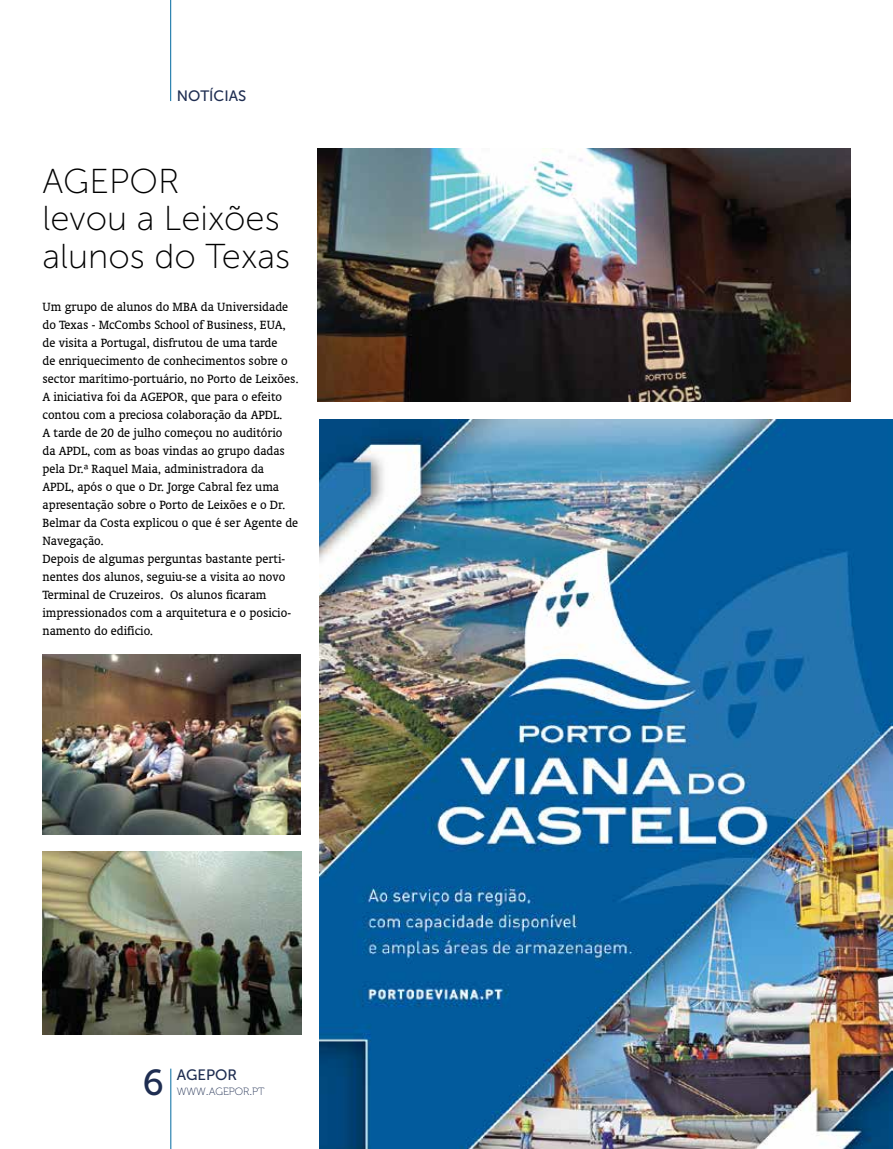
<style>
.page{position:relative;width:893px;height:1149px;background:#fff}
.page>*{position:absolute;margin:0;border:0;box-sizing:border-box;transform-origin:0 0}
.t1{font:36px "Museo Sans 500";color:#1e2d51}
.t2{font:34.5px/37.5px "Museo Sans 100";color:#000}
.t3{font:15px "Museo Sans 500";color:#1e2d51}
.t4{font:13.5px/18px "Oranda BT";color:#000}
.t5{font:10.5px "Museo 100";color:#1e2d51}
.s1{font-size:15px}
</style>
<div class="page">
<hr style="left:170px;top:1068px;width:1px;height:80px;background:#0069a0">
<hr style="left:170px;top:0;width:1px;height:101px;background:#0069a0">
<img style="left:319px;top:419px;width:574px;height:729px">
<img style="left:318px;top:149px;width:532px;height:252px">
<img style="left:43px;top:654px;width:258px;height:180px">
<img style="left:43px;top:851px;width:259px;height:183px">
<p class="t3" style="left:177px;top:88px;width:71px">NOTÍCIAS</p>
<h2 class="t2" style="left:43px;top:162px;width:249px">AGEPOR<br>levou a Leixões alunos do Texas</h2>
<p class="t4" style="left:43px;top:297px;width:258px">Um grupo de alunos do MBA da Universidade do Texas - McCombs School of Business, EUA, de visita a Portugal, disfrutou de uma tarde<br>de enriquecimento de conhecimentos sobre o sector marítimo-portuário, no Porto de Leixões.<br>A iniciativa foi da AGEPOR, que para o efeito contou com a preciosa colaboração da APDL.<br>A tarde de 20 de julho começou no auditório da APDL, com as boas vindas ao grupo dadas pela Dr.ª Raquel Maia, administradora da APDL, após o que o Dr. Jorge Cabral fez uma apresentação sobre o Porto de Leixões e o Dr.<br>Belmar da Costa explicou o que é ser Agente de Navegação.<br>Depois de algumas perguntas bastante perti&shy;nentes dos alunos, seguiu-se a visita ao novo Terminal de Cruzeiros. Os alunos ficaram impressionados com a arquitetura e o posicio&shy;namento do edifício.</p>
<h1 class="t1" style="left:142px;top:1062px;width:23px">6</h1>
<p class="t3" style="left:177px;top:1066px;width:62px">AGEPOR</p>
<p class="t5" style="left:177px;top:1085px;width:89px">WWW<span class="s1">.</span>AGEPOR<span class="s1">.</span>PT</p>
</div>
